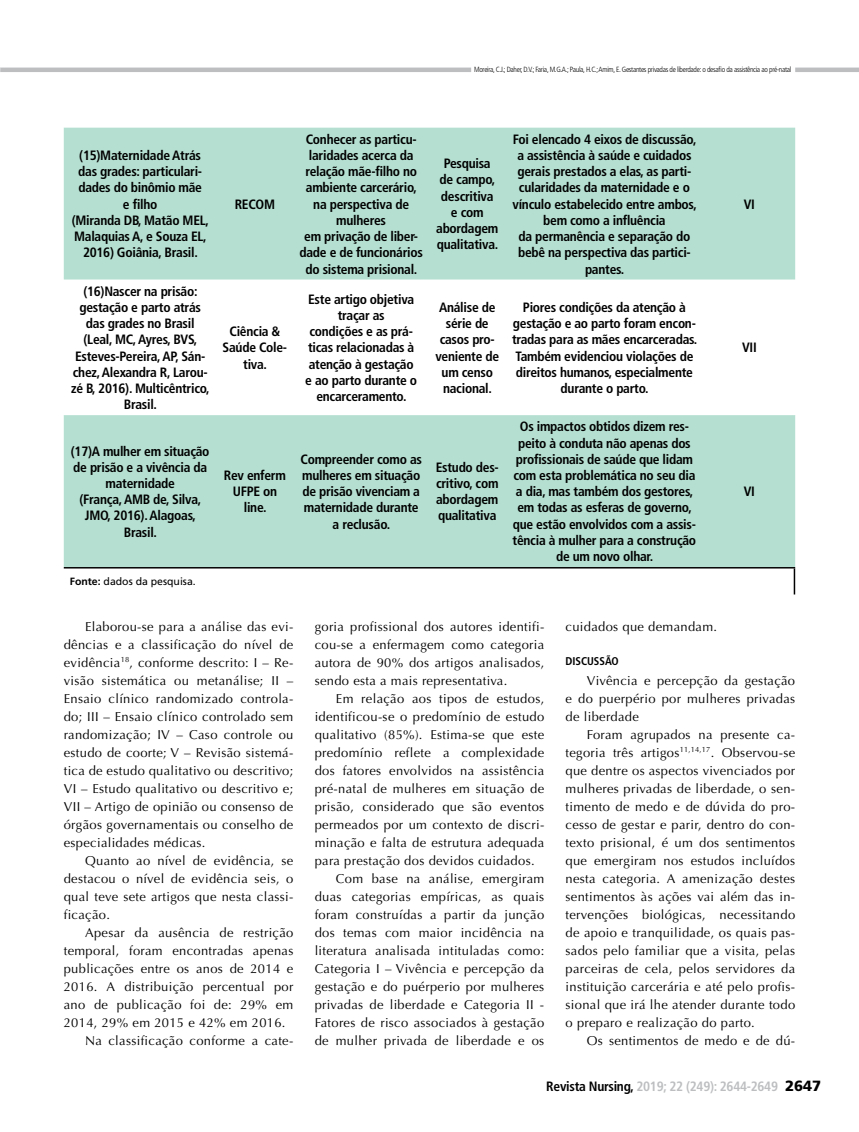
<style>
.page{position:relative;width:859px;height:1132px;background:#fff}
.page>*{position:absolute;margin:0;border:0;box-sizing:border-box;transform-origin:0 0}
.t1{font:700 condensed 13.5px/16.2px "Frutiger LT Std";letter-spacing:-.02em;color:#000;text-align:center}
.t2{font:700 condensed 13.5px "Frutiger LT Std";letter-spacing:-.02em;color:#bcbec0}
.t3{font:12.9px/18px "Optima LT Std";letter-spacing:.025em;color:#000;text-align:justify}
.t4{font:700 condensed 11.25px "Frutiger LT Std";letter-spacing:-.005em;color:#000}
.t5{font:10.5px "Frutiger LT Std";color:#000}
.t6{font:300 condensed 7.5px "Frutiger LT Std";letter-spacing:-.04em;color:#000}
.s1{font-weight:700}
.s2{color:#000}
.s3{font-weight:900;font-stretch:normal;font-size:14.85px;color:#000}
</style>
<div class="page">
<hr style="left:0;top:68px;width:471px;height:4px;background:#bcbec0">
<hr style="left:795px;top:68px;width:64px;height:4px;background:#bcbec0">
<svg style="left:794px;top:568px;width:1px;height:26px"></svg>
<hr style="left:64px;top:567px;width:731px;height:1px;background:#000">
<svg style="left:64px;top:128px;width:731px;height:439px;fill:#b4dfd1"></svg>
<p class="t6" style="left:474px;top:65px;width:319px">Moreira, C.J.; Daher, D.V.; Faria, M.G.A.; Paula, H.C.; Amim, E. Gestantes privadas de liberdade: o desafio da assistência ao pré-natal</p>
<p class="t1" style="left:72px;top:147px;width:139px">(15)Maternidade Atrás das grades: particulari&shy;dades do binômio mãe<br>e filho<br>(Miranda DB, Matão MEL,<br>Malaquias A, e Souza EL,<br>2016) Goiânia, Brasil.</p>
<p class="t1" style="left:71px;top:283px;width:140px">(16)Nascer na prisão: gestação e parto atrás das grades no Brasil (Leal, MC, Ayres, BVS,<br>Esteves-Pereira, AP, Sán&shy;chez, Alexandra R, Larou&shy;zé B, 2016). Multicêntrico,<br>Brasil.</p>
<p class="t1" style="left:71px;top:442px;width:140px">(17)A mulher em situação de prisão e a vivência da maternidade<br>(França, AMB de, Silva,<br>JMO, 2016). Alagoas,<br>Brasil.</p>
<p class="t5" style="left:70px;top:575px;width:128px"><span class="s1">Fonte:</span> dados da pesquisa.</p>
<p class="t1" style="left:235px;top:196px;width:42px">RECOM</p>
<p class="t1" style="left:223px;top:323px;width:66px">Ciência &amp;<br>Saúde Cole&shy;tiva.</p>
<p class="t1" style="left:224px;top:467px;width:64px">Rev enferm<br>UFPE on line.</p>
<p class="t1" style="left:299px;top:131px;width:125px">Conhecer as particu&shy;laridades acerca da relação mãe-filho no ambiente carcerário, na perspectiva de mulheres<br>em privação de liber&shy;dade e de funcionários do sistema prisional.</p>
<p class="t1" style="left:436px;top:155px;width:64px">Pesquisa de campo, descritiva e com abordagem qualitativa.</p>
<p class="t1" style="left:512px;top:131px;width:186px">Foi elencado 4 eixos de discussão, a assistência à saúde e cuidados gerais prestados a elas, as parti&shy;cularidades da maternidade e o vínculo estabelecido entre ambos, bem como a influência<br>da permanência e separação do bebê na perspectiva das partici&shy;pantes.</p>
<p class="t1" style="left:305px;top:291px;width:113px">Este artigo objetiva traçar as<br>condições e as prá&shy;ticas relacionadas à atenção à gestação e ao parto durante o encarceramento.</p>
<p class="t1" style="left:435px;top:299px;width:65px">Análise de série de casos pro&shy;veniente de um censo nacional.</p>
<p class="t1" style="left:512px;top:299px;width:187px">Piores condições da atenção à gestação e ao parto foram encon&shy;tradas para as mães encarceradas.<br>Também evidenciou violações de direitos humanos, especialmente durante o parto.</p>
<p class="t1" style="left:300px;top:451px;width:123px">Compreender como as mulheres em situação de prisão vivenciam a maternidade durante a reclusão.</p>
<p class="t1" style="left:436px;top:459px;width:65px;text-align:justify">Estudo des&shy;critivo, com abordagem qualitativa</p>
<p class="t1" style="left:513px;top:418px;width:185px">Os impactos obtidos dizem res&shy;peito à conduta não apenas dos profissionais de saúde que lidam com esta problemática no seu dia a dia, mas também dos gestores, em todas as esferas de governo, que estão envolvidos com a assis&shy;tência à mulher para a construção de um novo olhar.</p>
<p class="t1" style="left:744px;top:196px;width:13px">VI</p>
<p class="t1" style="left:742px;top:339px;width:16px">VII</p>
<p class="t1" style="left:744px;top:483px;width:13px">VI</p>
<p class="t3" style="left:64px;top:617px;width:231px;text-indent:21px">Elaborou-se para a análise das evi&shy;dências e a classificação do nível de evidência<sup>18</sup>, conforme descrito: I – Re&shy;visão sistemática ou metanálise; II – Ensaio clínico randomizado controla&shy;do; III – Ensaio clínico controlado sem randomização; IV – Caso controle ou estudo de coorte; V – Revisão sistemá&shy;tica de estudo qualitativo ou descritivo; VI – Estudo qualitativo ou descritivo e; VII – Artigo de opinião ou consenso de órgãos governamentais ou conselho de especialidades médicas.</p>
<p class="t3" style="left:64px;top:851px;width:231px;text-indent:21px">Quanto ao nível de evidência, se destacou o nível de evidência seis, o qual teve sete artigos que nesta classi&shy;ficação.</p>
<p class="t3" style="left:85px;top:923px;width:210px">Apesar da ausência de restrição</p>
<p class="t3" style="left:64px;top:941px;width:231px">temporal, foram encontradas apenas</p>
<p class="t3" style="left:64px;top:959px;width:231px">publicações entre os anos de 2014 e</p>
<p class="t3" style="left:64px;top:977px;width:231px">2016. A distribuição percentual por</p>
<p class="t3" style="left:64px;top:995px;width:231px">ano de publicação foi de: 29% em</p>
<p class="t3" style="left:64px;top:1013px;width:223px">2014, 29% em 2015 e 42% em 2016.</p>
<p class="t3" style="left:85px;top:1031px;width:210px">Na classificação conforme a cate-</p>
<p class="t3" style="left:315px;top:617px;width:231px">goria profissional dos autores identifi&shy;cou-se a enfermagem como categoria autora de 90% dos artigos analisados, sendo esta a mais representativa.</p>
<p class="t3" style="left:336px;top:689px;width:210px">Em relação aos tipos de estudos,</p>
<p class="t3" style="left:315px;top:707px;width:231px">identificou-se o predomínio de estudo</p>
<p class="t3" style="left:315px;top:725px;width:231px">qualitativo (85%). Estima-se que este</p>
<p class="t3" style="left:315px;top:743px;width:231px">predomínio reflete a complexidade</p>
<p class="t3" style="left:315px;top:761px;width:231px">dos fatores envolvidos na assistência</p>
<p class="t3" style="left:315px;top:779px;width:231px">pré-natal de mulheres em situação de</p>
<p class="t3" style="left:315px;top:797px;width:231px">prisão, considerado que são eventos</p>
<p class="t3" style="left:315px;top:815px;width:231px">permeados por um contexto de discri-</p>
<p class="t3" style="left:315px;top:833px;width:231px">minação e falta de estrutura adequada</p>
<p class="t3" style="left:315px;top:851px;width:221px">para prestação dos devidos cuidados.</p>
<p class="t3" style="left:336px;top:869px;width:210px">Com base na análise, emergiram</p>
<p class="t3" style="left:315px;top:887px;width:231px">duas categorias empíricas, as quais</p>
<p class="t3" style="left:315px;top:905px;width:231px">foram construídas a partir da junção</p>
<p class="t3" style="left:315px;top:923px;width:231px">dos temas com maior incidência na</p>
<p class="t3" style="left:315px;top:941px;width:231px">literatura analisada intituladas como:</p>
<p class="t3" style="left:315px;top:959px;width:231px">Categoria I – Vivência e percepção da</p>
<p class="t3" style="left:315px;top:977px;width:231px">gestação e do puérperio por mulheres</p>
<p class="t3" style="left:315px;top:995px;width:231px">privadas de liberdade e Categoria II -</p>
<p class="t3" style="left:315px;top:1013px;width:231px">Fatores de risco associados à gestação</p>
<p class="t3" style="left:315px;top:1031px;width:231px">de mulher privada de liberdade e os</p>
<p class="t3" style="left:566px;top:617px;width:153px">cuidados que demandam.</p>
<p class="t4" style="left:566px;top:654px;width:55px">DISCUSSÃO</p>
<p class="t3" style="left:566px;top:671px;width:231px;text-indent:21px">Vivência e percepção da gestação e do puerpério por mulheres privadas de liberdade</p>
<p class="t3" style="left:566px;top:725px;width:231px;text-indent:21px">Foram agrupados na presente ca&shy;tegoria três artigos<sup>11,14,17</sup>. Observou-se que dentre os aspectos vivenciados por mulheres privadas de liberdade, o sen&shy;timento de medo e de dúvida do pro&shy;cesso de gestar e parir, dentro do con&shy;texto prisional, é um dos sentimentos que emergiram nos estudos incluídos nesta categoria. A amenização destes sentimentos às ações vai além das in&shy;tervenções biológicas, necessitando de apoio e tranquilidade, os quais pas&shy;sados pelo familiar que a visita, pelas parceiras de cela, pelos servidores da instituição carcerária e até pelo profis&shy;sional que irá lhe atender durante todo o preparo e realização do parto.</p>
<p class="t3" style="left:587px;top:1031px;width:210px">Os sentimentos de medo e de dú-</p>
<p class="t2" style="left:546px;top:1077px;width:276px"><span class="s2">Revista Nursing,</span> 2019; 22 (249): 2644-2649 <span class="s3">2647</span></p>
</div>
